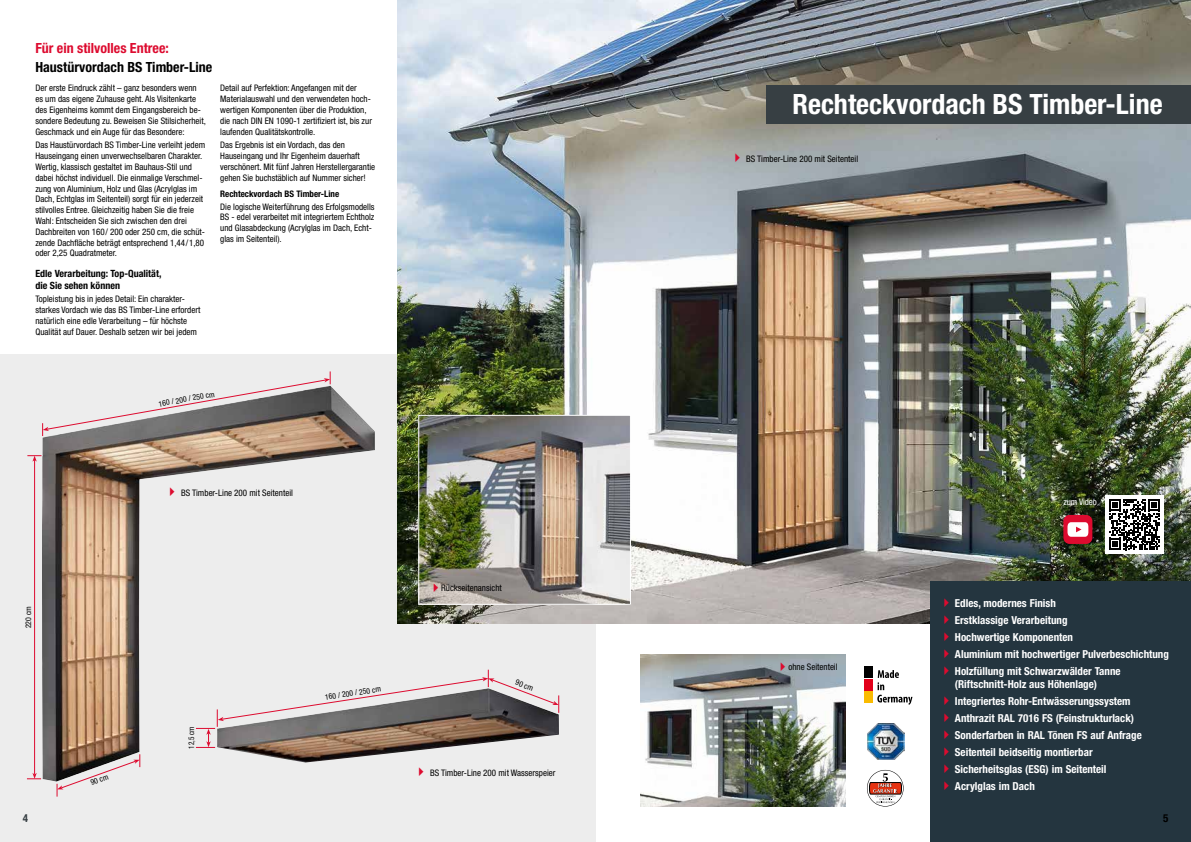
<style>
.page{position:relative;width:1191px;height:842px;background:#fff}
.page>*{position:absolute;margin:0;border:0;box-sizing:border-box;transform-origin:0 0}
.t1{font:700 condensed 28px "Helvetica Neue LT Pro";color:#fff}
.t2{font:700 condensed 14px "Helvetica Neue LT Pro";color:#000}
.t3{font:700 condensed 14px "Helvetica Neue LT Pro";color:#dd0b2f}
.t4{font:700 condensed 11px/17px "Helvetica Neue LT Pro";color:#fff}
.t5{font:700 condensed 11px "Helvetica Neue LT Pro";color:#373f43}
.t6{font:700 condensed 11px "Helvetica Neue LT Pro";color:#000}
.t7{font:700 condensed 10px/12px "Helvetica Neue LT Pro";color:#000}
.t8{font:condensed 9px/10.8px "Helvetica Neue LT Pro";color:#000}
.t9{font:700 condensed 9px "Helvetica Neue LT Pro";color:#000}
.t10{font:condensed 9px "Helvetica Neue LT Pro";letter-spacing:-.01em;color:#fff}
.t11{font:condensed 7.8px "Helvetica Neue LT Pro";color:#000}
.t12{font:condensed 7.8px "Helvetica Neue LT Pro";color:#000;scale:.9 1}
</style>
<div class="page">
<div style="left:0;top:354px;width:595px;height:488px;background:#ededed"></div>
<img style="left:398px;top:0;width:793px;height:624px">
<img style="left:375px;top:748px;width:62px;height:7px">
<svg style="left:375px;top:670px;width:184px;height:78px"></svg>
<img style="left:42px;top:386px;width:333px;height:395px">
<hr style="left:34px;top:460px;width:1px;height:314px;background:#dd0b2f">
<svg style="left:27px;top:773px;width:14px;height:7px"></svg>
<svg style="left:27px;top:455px;width:15px;height:7px"></svg>
<svg style="left:57px;top:754px;width:84px;height:43px"></svg>
<svg style="left:42px;top:371px;width:289px;height:65px"></svg>
<div style="left:930px;top:581px;width:261px;height:261px;background:#24353f"></div>
<div style="left:864px;top:667px;width:8px;height:11px;background:#000"></div>
<div style="left:864px;top:679px;width:8px;height:11px;background:#e2001a"></div>
<div style="left:864px;top:691px;width:8px;height:11px;background:#fabb00"></div>
<svg style="left:877px;top:670px;width:35px;height:35px"></svg>
<img style="left:867px;top:723px;width:37px;height:37px">
<div style="left:766px;top:85px;width:425px;height:38px;background:#373f43"></div>
<svg style="left:867px;top:770px;width:36px;height:36px"></svg>
<img style="left:420px;top:417px;width:209px;height:186px">
<div style="left:418px;top:415px;width:213px;height:190px;border:1px solid #fff"></div>
<div style="left:1105px;top:495px;width:58px;height:58px;background:#fff"></div>
<svg style="left:1109px;top:499px;width:51px;height:51px"></svg>
<div style="left:1063px;top:515px;width:29px;height:29px;background:#dd0b2f;border-radius:6px"></div>
<svg style="left:1067px;top:522px;width:21px;height:15px"></svg>
<img style="left:641px;top:655px;width:204px;height:151px">
<svg style="left:170px;top:487px;width:5px;height:9px"></svg>
<svg style="left:735px;top:153px;width:5px;height:9px"></svg>
<svg style="left:781px;top:662px;width:4px;height:9px"></svg>
<svg style="left:434px;top:584px;width:4px;height:8px"></svg>
<h2 class="t3" style="left:35px;top:39px;width:135px">Für ein stilvolles Entree:</h2>
<h2 class="t2" style="left:35px;top:59px;width:178px">Haustürvordach BS Timber-Line</h2>
<p class="t8" style="left:35px;top:83px;width:172px">Der erste Eindruck zählt – ganz besonders wenn es um das eigene Zuhause geht. Als Visitenkarte des Eigenheims kommt dem Eingangsbereich be&shy;sondere Bedeutung zu. Beweisen Sie Stilsicherheit, Geschmack und ein Auge für das Besondere:</p>
<p class="t8" style="left:35px;top:140px;width:171px">Das Haustürvordach BS Timber-Line verleiht jedem Hauseingang einen unverwechselbaren Charakter.<br>Wertig, klassisch gestaltet im Bauhaus-Stil und dabei höchst individuell. Die einmalige Verschmel&shy;zung von Aluminium, Holz und Glas (Acrylglas im Dach, Echtglas im Seitenteil) sorgt für ein jederzeit stilvolles Entree. Gleichzeitig haben Sie die freie Wahl: Entscheiden Sie sich zwischen den drei Dachbreiten von 160/ 200 oder 250 cm, die schüt&shy;zende Dachfläche beträgt entsprechend 1,44/1,80 oder 2,25 Quadratmeter.</p>
<p class="t7" style="left:35px;top:267px;width:127px">Edle Verarbeitung: Top-Qualität, die Sie sehen können</p>
<p class="t8" style="left:35px;top:294px;width:166px">Topleistung bis in jedes Detail: Ein charakter&shy;starkes Vordach wie das BS Timber-Line erfordert natürlich eine edle Verarbeitung – für höchste Qualität auf Dauer. Deshalb setzen wir bei jedem</p>
<p class="t8" style="left:220px;top:83px;width:153px">Detail auf Perfektion: Angefangen mit der Materialauswahl und den verwendeten hoch&shy;wertigen Komponenten über die Produktion, die nach DIN EN 1090-1 zertifiziert ist, bis zur laufenden Qualitätskontrolle.</p>
<p class="t8" style="left:220px;top:140px;width:156px">Das Ergebnis ist ein Vordach, das den Hauseingang und Ihr Eigenheim dauerhaft verschönert. Mit fünf Jahren Herstellergarantie gehen Sie buchstäblich auf Nummer sicher!</p>
<p class="t9" style="left:220px;top:189px;width:120px">Rechteckvordach BS Timber-Line</p>
<p class="t8" style="left:220px;top:201px;width:156px;line-height:10.5px">Die logische Weiterführung des Erfolgsmodells BS - edel verarbeitet mit integriertem Echtholz und Glasabdeckung (Acrylglas im Dach, Echt&shy;glas im Seitenteil).</p>
<p class="t11" style="left:158px;top:399px;width:58px;rotate:-10deg">160 / 200 / 250 cm</p>
<p class="t11" style="left:24px;top:628px;width:24px;rotate:-90deg">220 cm</p>
<p class="t11" style="left:89px;top:778px;width:20px;rotate:-20deg">90 cm</p>
<p class="t8" style="left:181px;top:487px;width:113px">BS Timber-Line 200 mit Seitenteil</p>
<p class="t12" style="left:187px;top:749px;width:26px;rotate:-90deg">12,5 cm</p>
<p class="t11" style="left:324px;top:693px;width:58px;rotate:-9deg">160 / 200 / 250 cm</p>
<p class="t8" style="left:441px;top:583px;width:62px">Rückseitenansicht</p>
<p class="t11" style="left:517px;top:677px;width:20px;rotate:21deg">90 cm</p>
<p class="t8" style="left:430px;top:768px;width:127px">BS Timber-Line 200 mit Wasserspeier</p>
<h1 class="t1" style="left:792px;top:87px;width:372px">Rechteckvordach BS Timber-Line</h1>
<p class="t8" style="left:746px;top:153px;width:113px">BS Timber-Line 200 mit Seitenteil</p>
<p class="t8" style="left:788px;top:661px;width:51px">ohne Seitenteil</p>
<p class="t10" style="left:1063px;top:496px;width:35px">zum Video</p>
<p class="t4" style="left:955px;top:594px;width:215px">Edles, modernes Finish<br>Erstklassige Verarbeitung<br>Hochwertige Komponenten<br>Aluminium mit hochwertiger Pulverbeschichtung Holzfüllung mit Schwarzwälder Tanne</p>
<p class="t4" style="left:955px;top:675px;width:188px">(Riftschnitt-Holz aus Höhenlage)<br>Integriertes Rohr-Entwässerungssystem Anthrazit RAL 7016 FS (Feinstrukturlack)<br>Sonderfarben in RAL Tönen FS auf Anfrage Seitenteil beidseitig montierbar Sicherheitsglas (ESG) im Seitenteil Acrylglas im Dach</p>
<p class="t5" style="left:23px;top:812px;width:7px">4</p>
<p class="t6" style="left:1163px;top:812px;width:7px">5</p>
</div>
